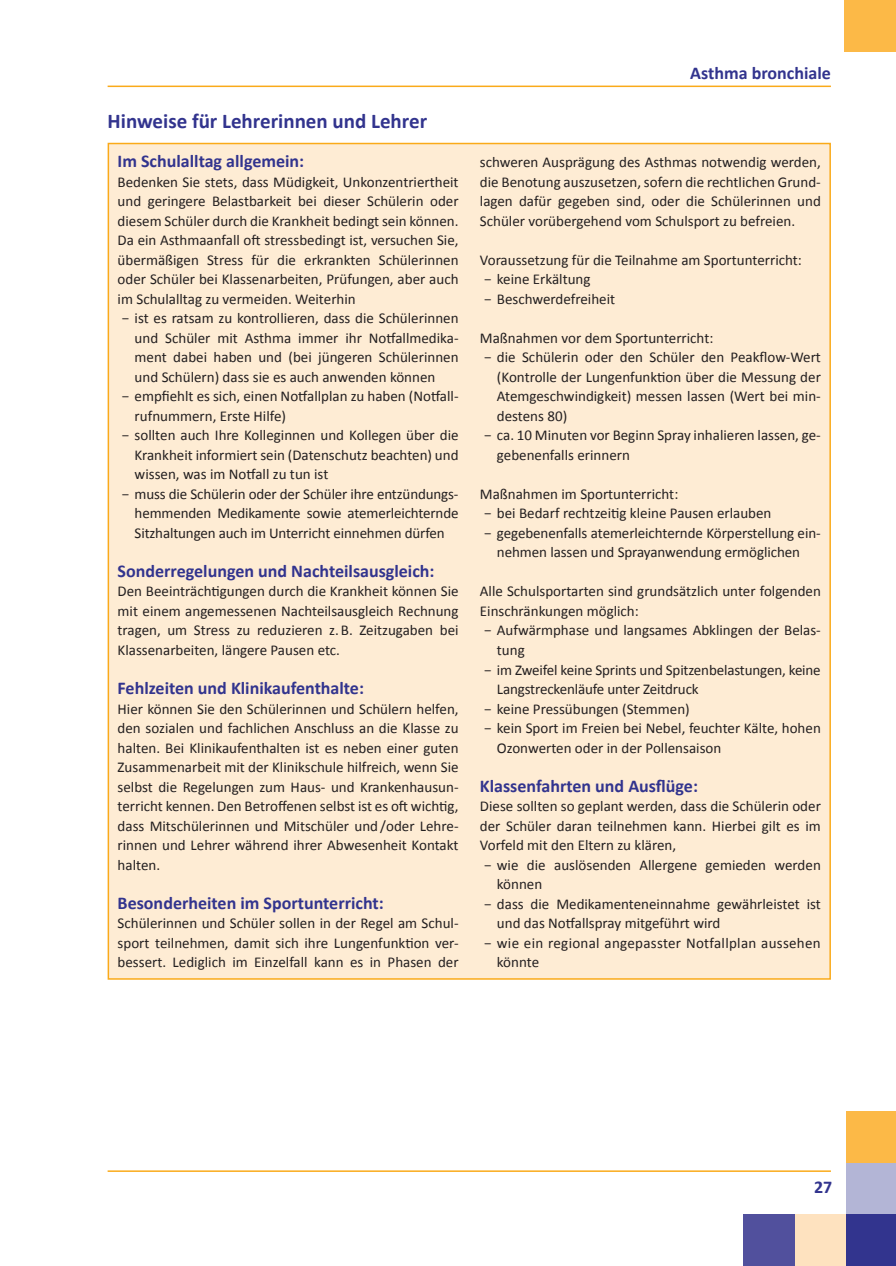
<style>
.page{position:relative;width:896px;height:1266px;background:#fff}
.page>*{position:absolute;margin:0;border:0;box-sizing:border-box;transform-origin:0 0}
.t1{font:700 21px "Calibri";color:#32348e}
.t2{font:700 18px "Calibri";color:#32348e}
.t3{font:15px/19.5px "Calibri";color:#231f20;text-align:justify}
.t4{font:15px "Calibri";letter-spacing:.02em;color:#231f20}
</style>
<div class="page">
<hr style="left:108px;top:86px;width:722px;height:1px;background:#faaa1a">
<hr style="left:108px;top:1170px;width:722px;height:1px;background:#faaa1a">
<div style="left:843px;top:0;width:52px;height:52px;background:#fcb947"></div>
<div style="left:845px;top:1213px;width:50px;height:52px;background:#32348e"></div>
<div style="left:845px;top:1162px;width:50px;height:51px;background:#b3b5d6"></div>
<div style="left:845px;top:1111px;width:50px;height:51px;background:#fcb947"></div>
<div style="left:794px;top:1213px;width:51px;height:52px;background:#fee2bf"></div>
<div style="left:743px;top:1213px;width:51px;height:52px;background:#51509d"></div>
<div style="left:108px;top:143px;width:722px;height:835px;background:#feecd4"></div>
<h1 class="t1" style="left:108px;top:108px;width:321px">Hinweise für Lehrerinnen und Lehrer</h1>
<p class="t2" style="left:118px;top:150px;width:188px">Im Schulalltag allgemein:</p>
<p class="t3" style="left:118px;top:171px;width:342px">Bedenken Sie stets, dass Müdigkeit, Unkonzentriertheit</p>
<p class="t3" style="left:118px;top:191px;width:342px">und geringere Belastbarkeit bei dieser Schülerin oder</p>
<p class="t3" style="left:118px;top:210px;width:340px">diesem Schüler durch die Krankheit bedingt sein können.</p>
<p class="t3" style="left:118px;top:230px;width:342px">Da ein Asthmaanfall oft stressbedingt ist, versuchen Sie,</p>
<p class="t3" style="left:118px;top:249px;width:342px">übermäßigen Stress für die erkrankten Schülerinnen</p>
<p class="t3" style="left:118px;top:269px;width:342px">oder Schüler bei Klassenarbeiten, Prüfungen, aber auch</p>
<p class="t3" style="left:118px;top:288px;width:239px">im Schulalltag zu vermeiden. Weiterhin</p>
<p class="t3" style="left:122px;top:308px;width:338px">− ist es ratsam zu kontrollieren, dass die Schülerinnen</p>
<p class="t3" style="left:135px;top:327px;width:325px">und Schüler mit Asthma immer ihr Notfallmedika-</p>
<p class="t3" style="left:135px;top:347px;width:325px">ment dabei haben und (bei jüngeren Schülerinnen</p>
<p class="t3" style="left:135px;top:366px;width:302px">und Schülern) dass sie es auch anwenden können</p>
<p class="t3" style="left:122px;top:386px;width:338px">− empfiehlt es sich, einen Notfallplan zu haben (Notfall-</p>
<p class="t3" style="left:135px;top:405px;width:153px">rufnummern, Erste Hilfe)</p>
<p class="t3" style="left:122px;top:425px;width:338px">− sollten auch Ihre Kolleginnen und Kollegen über die</p>
<p class="t3" style="left:135px;top:444px;width:325px">Krankheit informiert sein (Datenschutz beachten) und</p>
<p class="t3" style="left:135px;top:464px;width:195px">wissen, was im Notfall zu tun ist</p>
<p class="t3" style="left:122px;top:483px;width:338px">− muss die Schülerin oder der Schüler ihre entzündungs-</p>
<p class="t3" style="left:135px;top:503px;width:325px">hemmenden Medikamente sowie atemerleichternde</p>
<p class="t3" style="left:135px;top:522px;width:311px">Sitzhaltungen auch im Unterricht einnehmen dürfen</p>
<p class="t2" style="left:118px;top:560px;width:318px">Sonderregelungen und Nachteilsausgleich:</p>
<p class="t3" style="left:118px;top:581px;width:342px">Den Beeinträchtigungen durch die Krankheit können Sie mit einem angemessenen Nachteilsausgleich Rechnung tragen, um Stress zu reduzieren z.B. Zeitzugaben bei Klassenarbeiten, längere Pausen etc.</p>
<p class="t2" style="left:118px;top:677px;width:248px">Fehlzeiten und Klinikaufenthalte:</p>
<p class="t3" style="left:118px;top:698px;width:342px">Hier können Sie den Schülerinnen und Schülern helfen, den sozialen und fachlichen Anschluss an die Klasse zu halten. Bei Klinikaufenthalten ist es neben einer guten Zusammenarbeit mit der Klinikschule hilfreich, wenn Sie selbst die Regelungen zum Haus- und Krankenhausun&shy;terricht kennen. Den Betroffenen selbst ist es oft wichtig, dass Mitschülerinnen und Mitschüler und/oder Lehre&shy;rinnen und Lehrer während ihrer Abwesenheit Kontakt halten.</p>
<p class="t2" style="left:118px;top:891px;width:268px">Besonderheiten im Sportunterricht:</p>
<p class="t3" style="left:118px;top:912px;width:342px">Schülerinnen und Schüler sollen in der Regel am Schul&shy;sport teilnehmen, damit sich ihre Lungenfunktion ver&shy;bessert. Lediglich im Einzelfall kann es in Phasen der</p>
<p class="t2" style="left:690px;top:61px;width:142px">Asthma bronchiale</p>
<p class="t3" style="left:480px;top:152px;width:342px">schweren Ausprägung des Asthmas notwendig werden, die Benotung auszusetzen, sofern die rechtlichen Grund&shy;lagen dafür gegeben sind, oder die Schülerinnen und Schüler vorübergehend vom Schulsport zu befreien.</p>
<p class="t3" style="left:480px;top:249px;width:323px;text-align:left">Voraussetzung für die Teilnahme am Sportunterricht: − keine Erkältung<br>− Beschwerdefreiheit</p>
<p class="t3" style="left:480px;top:327px;width:235px">Maßnahmen vor dem Sportunterricht:</p>
<p class="t3" style="left:484px;top:347px;width:338px">− die Schülerin oder den Schüler den Peakflow-Wert</p>
<p class="t3" style="left:497px;top:366px;width:325px">(Kontrolle der Lungenfunktion über die Messung der</p>
<p class="t3" style="left:497px;top:386px;width:325px">Atemgeschwindigkeit) messen lassen (Wert bei min-</p>
<p class="t3" style="left:497px;top:405px;width:72px">destens 80)</p>
<p class="t3" style="left:484px;top:425px;width:338px">− ca. 10 Minuten vor Beginn Spray inhalieren lassen, ge-</p>
<p class="t3" style="left:497px;top:444px;width:134px">gebenenfalls erinnern</p>
<p class="t3" style="left:480px;top:483px;width:200px">Maßnahmen im Sportunterricht:</p>
<p class="t3" style="left:484px;top:503px;width:289px">− bei Bedarf rechtzeitig kleine Pausen erlauben</p>
<p class="t3" style="left:484px;top:522px;width:337px">− gegebenenfalls atemerleichternde Körperstellung ein-</p>
<p class="t3" style="left:497px;top:542px;width:304px">nehmen lassen und Sprayanwendung ermöglichen</p>
<p class="t3" style="left:480px;top:581px;width:342px">Alle Schulsportarten sind grundsätzlich unter folgenden</p>
<p class="t3" style="left:480px;top:600px;width:160px">Einschränkungen möglich:</p>
<p class="t3" style="left:484px;top:620px;width:338px">− Aufwärmphase und langsames Abklingen der Belas-</p>
<p class="t3" style="left:497px;top:639px;width:29px">tung</p>
<p class="t3" style="left:484px;top:659px;width:338px">− im Zweifel keine Sprints und Spitzenbelastungen, keine</p>
<p class="t3" style="left:497px;top:678px;width:203px">Langstreckenläufe unter Zeitdruck</p>
<p class="t3" style="left:484px;top:698px;width:207px">− keine Pressübungen (Stemmen)</p>
<p class="t3" style="left:484px;top:717px;width:338px">− kein Sport im Freien bei Nebel, feuchter Kälte, hohen</p>
<p class="t3" style="left:497px;top:737px;width:226px">Ozonwerten oder in der Pollensaison</p>
<p class="t2" style="left:480px;top:774px;width:219px">Klassenfahrten und Ausflüge:</p>
<p class="t3" style="left:480px;top:795px;width:342px">Diese sollten so geplant werden, dass die Schülerin oder</p>
<p class="t3" style="left:480px;top:815px;width:342px">der Schüler daran teilnehmen kann. Hierbei gilt es im</p>
<p class="t3" style="left:480px;top:834px;width:198px">Vorfeld mit den Eltern zu klären,</p>
<p class="t3" style="left:484px;top:854px;width:338px">− wie die auslösenden Allergene gemieden werden</p>
<p class="t3" style="left:497px;top:873px;width:47px">können</p>
<p class="t3" style="left:484px;top:893px;width:338px">− dass die Medikamenteneinnahme gewährleistet ist</p>
<p class="t3" style="left:497px;top:912px;width:225px">und das Notfallspray mitgeführt wird</p>
<p class="t4" style="left:484px;top:933px;width:338px">− wie ein regional angepasster Notfallplan aussehen</p>
<p class="t3" style="left:497px;top:951px;width:44px">könnte</p>
<p class="t2" style="left:814px;top:1175px;width:20px">27</p>
</div>
